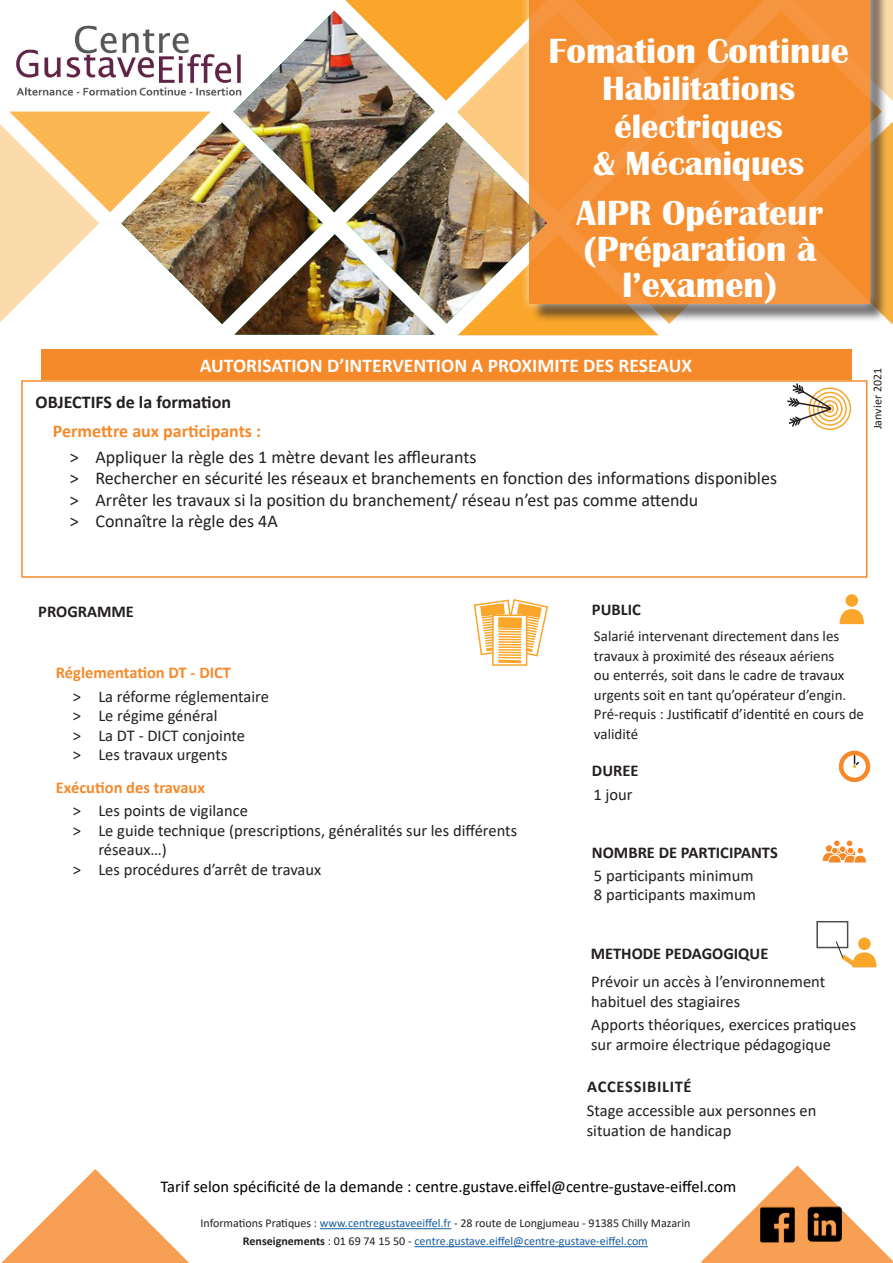
<style>
.page{position:relative;width:893px;height:1263px;background:#fff}
.page>*{position:absolute;margin:0;border:0;box-sizing:border-box;transform-origin:0 0}
.Réf{font:700 36px/36px "Britannic";color:#fff;text-align:center}
.Réf-2{font:700 34.5px/37.5px "Britannic";color:#fff;text-align:center}
.titre_partie_jaune{font:700 19.5px "Calibri";color:#fff}
.t1{font:18px "Calibri";color:#231f20}
.titre_partie_violet{font:700 18px "Calibri";color:#f6892a}
.t2{font:700 18px "Calibri";color:#231f20}
.titre_partie_jaune-2{font:16.5px/19.5px "Calibri";color:#231f20}
.t3{font:16.5px "Calibri";color:#000}
.t4{font:700 16.5px "Calibri";color:#231f20}
.titre_partie_jaune-3{font:700 16.5px "Calibri";letter-spacing:-.005em;color:#f6892a}
.t5{font:15px/19.5px "Calibri";color:#231f20}
.t6{font:12px/18px "Calibri";color:#231f20;text-align:center}
.s1{font-weight:700}
.s2{color:#175d9e}
</style>
<div class="page">
<svg style="left:0;top:112px;width:121px;height:210px"></svg>
<svg style="left:345px;top:0;width:548px;height:335px"></svg>
<img style="left:16px;top:25px;width:105px;height:71px">
<div style="left:532px;top:0;width:356px;height:323px;background:#231f20;opacity:.75"></div>
<div style="left:520px;top:0;width:359px;height:314px;background:#fff;opacity:.75"></div>
<div style="left:529px;top:0;width:341px;height:304px;background:linear-gradient(to right,#f68f32,#f68e31)"></div>
<div style="left:21px;top:380px;width:846px;height:198px;border:2px solid #f6892a"></div>
<div style="left:839px;top:751px;width:31px;height:31px;border:4px solid #f6892a;border-radius:50%"></div>
<svg style="left:853px;top:756px;width:7px;height:12px"></svg>
<svg style="left:839px;top:609px;width:25px;height:15px"></svg>
<div style="left:845px;top:594px;width:13px;height:13px;background:#f9a62a;border-radius:50%"></div>
<svg style="left:822px;top:840px;width:45px;height:23px"></svg>
<div style="left:857px;top:847px;width:7px;height:7px;background:#f6892a;border-radius:50%"></div>
<div style="left:857px;top:847px;width:7px;height:7px;border:1px solid #fff;border-radius:50%"></div>
<div style="left:492px;top:614px;width:35px;height:52px;border:2px solid #f9a62a"></div>
<svg style="left:473px;top:599px;width:76px;height:66px"></svg>
<div style="left:816px;top:921px;width:32px;height:27px;border:2px solid #4d4d4d"></div>
<svg style="left:858px;top:937px;width:13px;height:13px"></svg>
<svg style="left:836px;top:941px;width:41px;height:27px"></svg>
<div style="left:809px;top:387px;width:42px;height:43px;border:2px solid #f9a62a;border-radius:50%"></div>
<div style="left:813px;top:392px;width:34px;height:34px;border:2px solid #f9a62a;border-radius:50%"></div>
<div style="left:817px;top:396px;width:26px;height:25px;border:2px solid #f9a62a;border-radius:50%"></div>
<div style="left:821px;top:400px;width:17px;height:17px;border:2px solid #f9a62a;border-radius:50%"></div>
<div style="left:826px;top:404px;width:8px;height:9px;border:2px solid #f9a62a;border-radius:50%"></div>
<svg style="left:786px;top:382px;width:46px;height:46px"></svg>
<hr style="left:320px;top:1228px;width:131px;height:1px;background:#175d9e">
<hr style="left:414px;top:1246px;width:234px;height:1px;background:#175d9e">
<svg style="left:701px;top:1165px;width:192px;height:98px"></svg>
<svg style="left:1px;top:1169px;width:188px;height:94px"></svg>
<img style="left:756px;top:1198px;width:89px;height:49px">
<img style="left:121px;top:11px;width:426px;height:324px">
<div style="left:41px;top:350px;width:810px;height:30px;background:#f6892a"></div>
<p class="Réf" style="left:549px;top:33px;width:302px">Fomation Continue</p>
<p class="Réf-2" style="left:602px;top:70px;width:195px">Habilitations électriques</p>
<p class="Réf-2" style="left:593px;top:145px;width:213px">&amp; Mécaniques</p>
<p class="Réf" style="left:577px;top:196px;width:248px">AIPR Opérateur</p>
<p class="Réf" style="left:583px;top:232px;width:234px">(Préparation à l’examen)</p>
<p class="titre_partie_jaune" style="left:200px;top:352px;width:494px">AUTORISATION D’INTERVENTION A PROXIMITE DES RESEAUX</p>
<p class="t2" style="left:36px;top:389px;width:197px">OBJECTIFS de la formation</p>
<p class="titre_partie_violet" style="left:53px;top:418px;width:210px">Permettre aux participants :</p>
<p class="t1" style="left:70px;top:444px;width:408px">˃ Appliquer la règle des 1 mètre devant les affleurants</p>
<p class="t1" style="left:70px;top:466px;width:709px">˃ Rechercher en sécurité les réseaux et branchements en fonction des informations disponibles</p>
<p class="t1" style="left:70px;top:487px;width:630px">˃ Arrêter les travaux si la position du branchement/ réseau n’est pas comme attendu</p>
<p class="t1" style="left:70px;top:509px;width:209px">˃ Connaître la règle des 4A</p>
<p class="t6" style="left:868px;top:429px;width:63px;rotate:-90deg">Janvier 2021</p>
<p class="t4" style="left:38px;top:600px;width:97px">PROGRAMME</p>
<p class="t4" style="left:592px;top:598px;width:50px">PUBLIC</p>
<p class="t5" style="left:594px;top:626px;width:254px">Salarié intervenant directement dans les travaux à proximité des réseaux aériens ou enterrés, soit dans le cadre de travaux urgents soit en tant qu’opérateur d’engin.</p>
<p class="t5" style="left:594px;top:704px;width:272px">Pré-requis : Justificatif d’identité en cours de validité</p>
<p class="titre_partie_jaune-3" style="left:56px;top:661px;width:177px">Réglementation DT - DICT</p>
<p class="titre_partie_jaune-2" style="left:73px;top:686px;width:198px">˃ La réforme réglementaire</p>
<p class="titre_partie_jaune-2" style="left:73px;top:706px;width:146px">˃ Le régime général</p>
<p class="titre_partie_jaune-2" style="left:73px;top:725px;width:174px">˃ La DT - DICT conjointe</p>
<p class="titre_partie_jaune-2" style="left:73px;top:745px;width:156px">˃ Les travaux urgents</p>
<p class="titre_partie_jaune-3" style="left:56px;top:775px;width:151px">Exécution des travaux</p>
<p class="titre_partie_jaune-2" style="left:73px;top:801px;width:177px">˃ Les points de vigilance</p>
<p class="titre_partie_jaune-2" style="left:98px;top:820px;width:420px;text-indent:-26px">˃ Le guide technique (prescriptions, généralités sur les différents réseaux…)</p>
<p class="titre_partie_jaune-2" style="left:73px;top:859px;width:250px">˃ Les procédures d’arrêt de travaux</p>
<p class="titre_partie_jaune-2" style="left:594px;top:865px;width:161px">5 participants minimum</p>
<p class="titre_partie_jaune-2" style="left:594px;top:885px;width:164px">8 participants maximum</p>
<p class="t4" style="left:592px;top:758px;width:48px">DUREE</p>
<p class="titre_partie_jaune-2" style="left:593px;top:784px;width:41px">1 jour</p>
<p class="t4" style="left:592px;top:841px;width:187px">NOMBRE DE PARTICIPANTS</p>
<p class="t4" style="left:591px;top:942px;width:179px">METHODE PEDAGOGIQUE</p>
<p class="titre_partie_jaune-2" style="left:591px;top:971px;width:236px">Prévoir un accès à l’environnement habituel des stagiaires</p>
<p class="titre_partie_jaune-2" style="left:591px;top:1015px;width:267px">Apports théoriques, exercices pratiques sur armoire électrique pédagogique</p>
<p class="titre_partie_jaune-2" style="left:587px;top:1074px;width:231px;line-height:23.7px"><span class="s1">ACCESSIBILITÉ<br></span>Stage accessible aux personnes en</p>
<p class="titre_partie_jaune-2" style="left:587px;top:1120px;width:146px">situation de handicap</p>
<p class="t3" style="left:161px;top:1175px;width:577px">Tarif selon spécificité de la demande : centre.gustave.eiffel@centre-gustave-eiffel.com</p>
<p class="t6" style="left:200px;top:1214px;width:491px">Informations Pratiques : <span class="s2">www.centregustaveeiffel.fr</span> - 28 route de Longjumeau - 91385 Chilly Mazarin<br><span class="s1">Renseignements</span> : 01 69 74 15 50 - <span class="s2">centre.gustave.eiffel@centre-gustave-eiffel.com</span></p>
</div>
